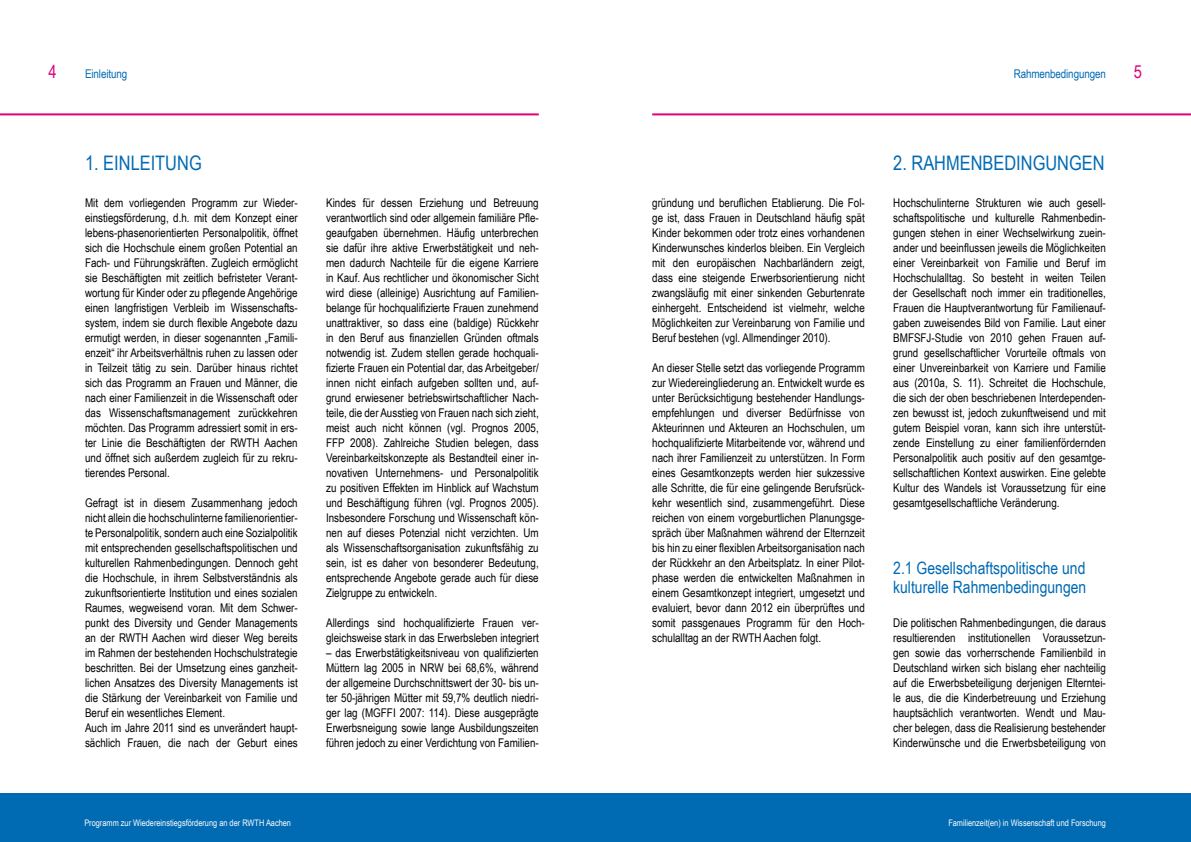
<style>
.page{position:relative;width:1191px;height:842px;background:#fff}
.page>*{position:absolute;margin:0;border:0;box-sizing:border-box;transform-origin:0 0}
.t1{font:20px "Arial Narrow";color:#006ab3}
.t2{font:18px "Arial Narrow";color:#e2007a}
.t3{font:17px/19px "Arial Narrow";color:#006ab3}
.t4{font:12px/15px "Arial Narrow";color:#000;text-align:justify}
.t5{font:12px "Arial Narrow";letter-spacing:-.01em;color:#006ab3}
.t6{font:9px "Arial Narrow";color:#fff}
</style>
<div class="page">
<div style="left:0;top:794px;width:614px;height:48px;background:#006ab3"></div>
<hr style="left:0;top:113px;width:539px;height:2px;background:#e2007a">
<div style="left:580px;top:794px;width:611px;height:48px;background:#006ab3"></div>
<hr style="left:652px;top:113px;width:539px;height:2px;background:#e2007a">
<h2 class="t2" style="left:49px;top:59px;width:10px">4</h2>
<p class="t5" style="left:85px;top:65px;width:44px">Einleitung</p>
<h1 class="t1" style="left:85px;top:148px;width:118px">1. EINLEITUNG</h1>
<p class="t4" style="left:85px;top:195px;width:214px">Mit dem vorliegenden Programm zur Wieder&shy;einstiegsförderung, d.h. mit dem Konzept einer lebens-phasenorientierten Personalpolitik, öffnet sich die Hochschule einem großen Potential an Fach- und Führungskräften. Zugleich ermöglicht sie Beschäftigten mit zeitlich befristeter Verant&shy;wortung für Kinder oder zu pflegende Angehörige einen langfristigen Verbleib im Wissenschafts&shy;system, indem sie durch flexible Angebote dazu ermutigt werden, in dieser sogenannten „Famili&shy;enzeit“ ihr Arbeitsverhältnis ruhen zu lassen oder in Teilzeit tätig zu sein. Darüber hinaus richtet sich das Programm an Frauen und Männer, die nach einer Familienzeit in die Wissenschaft oder das Wissenschaftsmanagement zurückkehren möchten. Das Programm adressiert somit in ers&shy;ter Linie die Beschäftigten der RWTH Aachen und öffnet sich außerdem zugleich für zu rekru&shy;tierendes Personal.</p>
<p class="t4" style="left:85px;top:495px;width:214px;text-align:left">Gefragt ist in diesem Zusammenhang jedoch nicht allein die hochschulinterne familienorientier&shy;te Personalpolitik, sondern auch eine Sozialpolitik mit entsprechenden gesellschaftspolitischen und kulturellen Rahmenbedingungen. Dennoch geht die Hochschule, in ihrem Selbstverständnis als zukunftsorientierte Institution und eines sozialen Raumes, wegweisend voran. Mit dem Schwer&shy;punkt des Diversity und Gender Managements an der RWTH Aachen wird dieser Weg bereits im Rahmen der bestehenden Hochschulstrategie beschritten. Bei der Umsetzung eines ganzheit&shy;lichen Ansatzes des Diversity Managements ist die Stärkung der Vereinbarkeit von Familie und Beruf ein wesentliches Element.<br>Auch im Jahre 2011 sind es unverändert haupt&shy;sächlich Frauen, die nach der Geburt eines</p>
<p class="t6" style="left:84px;top:816px;width:208px">Programm zur Wiedereinstiegsförderung an der RWTH Aachen</p>
<p class="t4" style="left:326px;top:195px;width:214px">Kindes für dessen Erziehung und Betreuung verantwortlich sind oder allgemein familiäre Pfle&shy;geaufgaben übernehmen. Häufig unterbrechen sie dafür ihre aktive Erwerbstätigkeit und neh&shy;men dadurch Nachteile für die eigene Karriere in Kauf. Aus rechtlicher und ökonomischer Sicht wird diese (alleinige) Ausrichtung auf Familien&shy;belange für hochqualifizierte Frauen zunehmend unattraktiver, so dass eine (baldige) Rückkehr in den Beruf aus finanziellen Gründen oftmals notwendig ist. Zudem stellen gerade hochquali&shy;fizierte Frauen ein Potential dar, das Arbeitgeber/ innen nicht einfach aufgeben sollten und, auf&shy;grund erwiesener betriebswirtschaftlicher Nach&shy;teile, die der Ausstieg von Frauen nach sich zieht, meist auch nicht können (vgl. Prognos 2005, FFP 2008). Zahlreiche Studien belegen, dass Vereinbarkeitskonzepte als Bestandteil einer in&shy;novativen Unternehmens- und Personalpolitik zu positiven Effekten im Hinblick auf Wachstum und Beschäftigung führen (vgl. Prognos 2005).<br>Insbesondere Forschung und Wissenschaft kön&shy;nen auf dieses Potenzial nicht verzichten. Um als Wissenschaftsorganisation zukunftsfähig zu sein, ist es daher von besonderer Bedeutung, entsprechende Angebote gerade auch für diese Zielgruppe zu entwickeln.</p>
<p class="t4" style="left:326px;top:615px;width:214px">Allerdings sind hochqualifizierte Frauen ver&shy;gleichsweise stark in das Erwerbsleben integriert</p>
<p class="t4" style="left:326px;top:645px;width:214px">– das Erwerbstätigkeitsniveau von qualifizierten Müttern lag 2005 in NRW bei 68,6%, während der allgemeine Durchschnittswert der 30- bis un&shy;ter 50-jährigen Mütter mit 59,7% deutlich niedri&shy;ger lag (MGFFI 2007: 114). Diese ausgeprägte Erwerbsneigung sowie lange Ausbildungszeiten führen jedoch zu einer Verdichtung von Familien-</p>
<p class="t5" style="left:1013px;top:65px;width:94px">Rahmenbedingungen</p>
<h2 class="t2" style="left:1133px;top:59px;width:10px">5</h2>
<p class="t4" style="left:652px;top:195px;width:214px">gründung und beruflichen Etablierung. Die Fol&shy;ge ist, dass Frauen in Deutschland häufig spät Kinder bekommen oder trotz eines vorhandenen Kinderwunsches kinderlos bleiben. Ein Vergleich mit den europäischen Nachbarländern zeigt, dass eine steigende Erwerbsorientierung nicht zwangsläufig mit einer sinkenden Geburtenrate einhergeht. Entscheidend ist vielmehr, welche Möglichkeiten zur Vereinbarung von Familie und Beruf bestehen (vgl. Allmendinger 2010).</p>
<p class="t4" style="left:652px;top:360px;width:214px">An dieser Stelle setzt das vorliegende Programm zur Wiedereingliederung an. Entwickelt wurde es unter Berücksichtigung bestehender Handlungs&shy;empfehlungen und diverser Bedürfnisse von Akteurinnen und Akteuren an Hochschulen, um hochqualifizierte Mitarbeitende vor, während und nach ihrer Familienzeit zu unterstützen. In Form eines Gesamtkonzepts werden hier sukzessive alle Schritte, die für eine gelingende Berufsrück&shy;kehr wesentlich sind, zusammengeführt. Diese reichen von einem vorgeburtlichen Planungsge&shy;spräch über Maßnahmen während der Elternzeit bis hin zu einer flexiblen Arbeitsorganisation nach der Rückkehr an den Arbeitsplatz. In einer Pilot&shy;phase werden die entwickelten Maßnahmen in einem Gesamtkonzept integriert, umgesetzt und evaluiert, bevor dann 2012 ein überprüftes und somit passgenaues Programm für den Hoch&shy;schulalltag an der RWTH Aachen folgt.</p>
<h1 class="t1" style="left:893px;top:148px;width:213px">2. RAHMENBEDINGUNGEN</h1>
<p class="t4" style="left:893px;top:195px;width:214px">Hochschulinterne Strukturen wie auch gesell&shy;schaftspolitische und kulturelle Rahmenbedin&shy;gungen stehen in einer Wechselwirkung zuein&shy;ander und beeinflussen jeweils die Möglichkeiten einer Vereinbarkeit von Familie und Beruf im Hochschulalltag. So besteht in weiten Teilen der Gesellschaft noch immer ein traditionelles, Frauen die Hauptverantwortung für Familienauf&shy;gaben zuweisendes Bild von Familie. Laut einer BMFSFJ-Studie von 2010 gehen Frauen auf&shy;grund gesellschaftlicher Vorurteile oftmals von einer Unvereinbarkeit von Karriere und Familie aus (2010a, S. 11). Schreitet die Hochschule, die sich der oben beschriebenen Interdependen&shy;zen bewusst ist, jedoch zukunftweisend und mit gutem Beispiel voran, kann sich ihre unterstüt&shy;zende Einstellung zu einer familienfördernden Personalpolitik auch positiv auf den gesamtge&shy;sellschaftlichen Kontext auswirken. Eine gelebte Kultur des Wandels ist Voraussetzung für eine gesamtgesellschaftliche Veränderung.</p>
<h3 class="t3" style="left:893px;top:558px;width:194px">2.1 Gesellschaftspolitische und kulturelle Rahmenbedingungen</h3>
<p class="t4" style="left:893px;top:615px;width:214px">Die politischen Rahmenbedingungen, die daraus resultierenden institutionellen Voraussetzun&shy;gen sowie das vorherrschende Familienbild in Deutschland wirken sich bislang eher nachteilig auf die Erwerbsbeteiligung derjenigen Elterntei&shy;le aus, die die Kinderbetreuung und Erziehung hauptsächlich verantworten. Wendt und Mau&shy;cher belegen, dass die Realisierung bestehender Kinderwünsche und die Erwerbsbeteiligung von</p>
<p class="t6" style="left:948px;top:816px;width:159px">Familienzeit(en) in Wissenschaft und Forschung</p>
</div>
